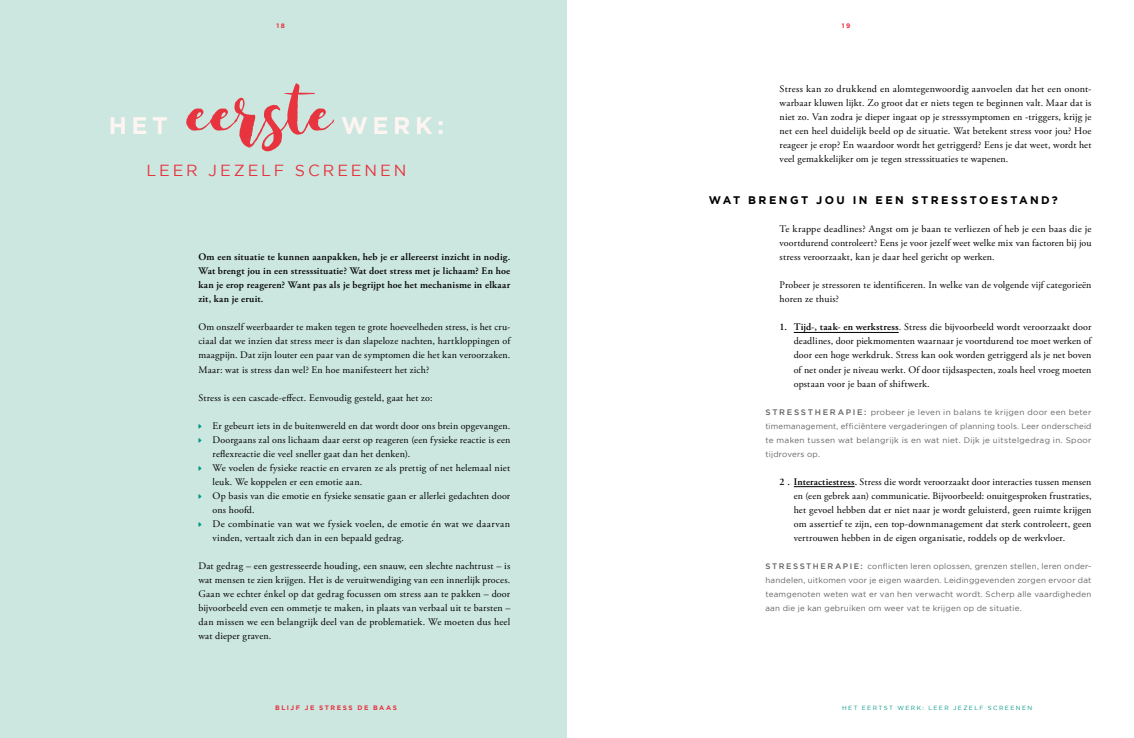
<style>
.page{position:relative;width:1134px;height:738px;background:#fff}
.page>*{position:absolute;margin:0;border:0;box-sizing:border-box;transform-origin:0 0}
.t1{font:67px "Delish Pro Regular";color:#e7343f}
.t2{font:700 24px "Gotham";letter-spacing:.19em;color:#fdf5f2}
.t3{font:16px "Gotham";letter-spacing:.175em;color:#e7343f}
.t4{font:700 11px "Gotham";letter-spacing:.225em;color:#000}
.t5{font:10px/14px "Adobe Garamond Pro";letter-spacing:.015em;color:#000;text-align:justify}
.t6{font:600 10px/14px "Adobe Garamond Pro";letter-spacing:.02em;color:#000;text-align:justify}
.t7{font:8px/14px "Gotham";letter-spacing:.03em;color:#646363;text-align:justify}
.t8{font:700 6.5px "Gotham";letter-spacing:.24em;color:#e7343f}
.t9{font:6px "Gotham";color:#009982}
.s1{font-weight:600}
.s2{font-weight:500}
</style>
<div class="page">
<div style="left:0;top:0;width:567px;height:737px;background:#cce7e0"></div>
<hr style="left:794px;top:332px;width:105px;height:1px;background:#000">
<hr style="left:794px;top:486px;width:61px;height:1px;background:#000">
<p class="t8" style="left:276px;top:22px;width:10px">18</p>
<p class="t8" style="left:842px;top:22px;width:10px">19</p>
<h1 class="t1" style="left:183px;top:72px;width:148px">eerste</h1>
<h2 class="t2" style="left:341px;top:112px;width:104px">WERK:</h2>
<h3 class="t3" style="left:146px;top:161px;width:262px">LEER J EZELF SCREENEN</h3>
<h2 class="t2" style="left:109px;top:112px;width:60px">HET</h2>
<p class="t6" style="left:198px;top:250px;width:313px">Om een situatie te kunnen aanpakken, heb je er allereerst inzicht in nodig.<br>Wat brengt jou in een stresssituatie? Wat doet stress met je lichaam? En hoe kan je erop reageren? Want pas als je begrijpt hoe het mechanisme in elkaar zit, kan je eruit.</p>
<p class="t5" style="left:198px;top:320px;width:313px">Om onszelf weerbaarder te maken tegen te grote hoeveelheden stress, is het cru&shy;ciaal dat we inzien dat stress meer is dan slapeloze nachten, hartkloppingen of maagpijn. Dat zijn louter een paar van de symptomen die het kan veroorzaken.<br>Maar: wat is stress dan wel? En hoe manifesteert het zich?</p>
<p class="t5" style="left:198px;top:390px;width:236px">Stress is een cascade-effect. Eenvoudig gesteld, gaat het zo:</p>
<p class="t5" style="left:213px;top:418px;width:299px;text-align:left">Er gebeurt iets in de buitenwereld en dat wordt door ons brein opgevangen.<br>Doorgaans zal ons lichaam daar eerst op reageren (een fysieke reactie is een reflexreactie die veel sneller gaat dan het denken).<br>We voelen de fysieke reactie en ervaren ze als prettig of net helemaal niet leuk. We koppelen er een emotie aan.<br>Op basis van die emotie en fysieke sensatie gaan er allerlei gedachten door ons hoofd.<br>De combinatie van wat we fysiek voelen, de emotie én wat we daarvan vinden, vertaalt zich dan in een bepaald gedrag.</p>
<p class="t5" style="left:198px;top:558px;width:313px">Dat gedrag – een gestresseerde houding, een snauw, een slechte nachtrust – is wat mensen te zien krijgen. Het is de veruitwendiging van een innerlijk proces.<br>Gaan we echter énkel op dat gedrag focussen om stress aan te pakken – door bijvoorbeeld even een ommetje te maken, in plaats van verbaal uit te barsten – dan missen we een belangrijk deel van de problematiek. We moeten dus heel wat dieper graven.</p>
<p class="t5" style="left:780px;top:82px;width:313px">Stress kan zo drukkend en alomtegenwoordig aanvoelen dat het een onont&shy;warbaar kluwen lijkt. Zo groot dat er niets tegen te beginnen valt. Maar dat is niet zo. Van zodra je dieper ingaat op je stresssymptomen en -triggers, krijg je net een heel duidelijk beeld op de situatie. Wat betekent stress voor jou? Hoe reageer je erop? En waardoor wordt het getriggerd? Eens je dat weet, wordt het veel gemakkelijker om je tegen stresssituaties te wapenen.</p>
<p class="t4" style="left:709px;top:194px;width:351px">WAT BRENGT JOU IN EEN STRESSTOESTAND?</p>
<p class="t5" style="left:780px;top:222px;width:313px">Te krappe deadlines? Angst om je baan te verliezen of heb je een baas die je voortdurend controleert? Eens je voor jezelf weet welke mix van factoren bij jou stress veroorzaakt, kan je daar heel gericht op werken.</p>
<p class="t5" style="left:780px;top:278px;width:313px">Probeer je stressoren te identificeren. In welke van de volgende vijf categorieën horen ze thuis?</p>
<p class="t5" style="left:794px;top:320px;width:299px;text-indent:-14px"><span class="s1">1. Tijd-, taak- en werkstress</span>. Stress die bijvoorbeeld wordt veroorzaakt door deadlines, door piekmomenten waarnaar je voortdurend toe moet werken of door een hoge werkdruk. Stress kan ook worden getriggerd als je net boven of net onder je niveau werkt. Of door tijdsaspecten, zoals heel vroeg moeten opstaan voor je baan of shiftwerk.</p>
<p class="t7" style="left:765px;top:404px;width:327px"><span class="s2">S T R E S S T H E R A P I E :</span> probeer je leven in balans te krijgen door een beter timemanagement, efficiëntere vergaderingen of planning tools. Leer onderscheid te maken tussen wat belangrijk is en wat niet. Dijk je uitstelgedrag in. Spoor tijdrovers op.</p>
<p class="t5" style="left:794px;top:474px;width:299px;text-indent:-14px"><span class="s1">2 . Interactiestress.</span> Stress die wordt veroorzaakt door interacties tussen mensen en (een gebrek aan) communicatie. Bijvoorbeeld: onuitgesproken frustraties, het gevoel hebben dat er niet naar je wordt geluisterd, geen ruimte krijgen om assertief te zijn, een top-downmanagement dat sterk controleert, geen vertrouwen hebben in de eigen organisatie, roddels op de werkvloer.</p>
<p class="t7" style="left:765px;top:558px;width:327px"><span class="s2">S T R E S S T H E R A P I E :</span> conflicten leren oplossen, grenzen stellen, leren onder&shy;handelen, uitkomen voor je eigen waarden. Leidinggevenden zorgen ervoor dat teamgenoten weten wat er van hen verwacht wordt. Scherp alle vaardigheden aan die je kan gebruiken om weer vat te krijgen op de situatie.</p>
<p class="t8" style="left:275px;top:703px;width:124px">BLIJF JE STRESS DE BAAS</p>
<p class="t9" style="left:842px;top:703px;width:6px">het</p>
<p class="t9" style="left:862px;top:703px;width:7px">eertst</p>
<p class="t9" style="left:897px;top:703px;width:7px">werk</p>
<p class="t9" style="left:922px;top:703px;width:12px">: leer</p>
<p class="t9" style="left:953px;top:703px;width:22px">je zelf</p>
<p class="t9" style="left:988px;top:703px;width:7px">screenen</p>
</div>
